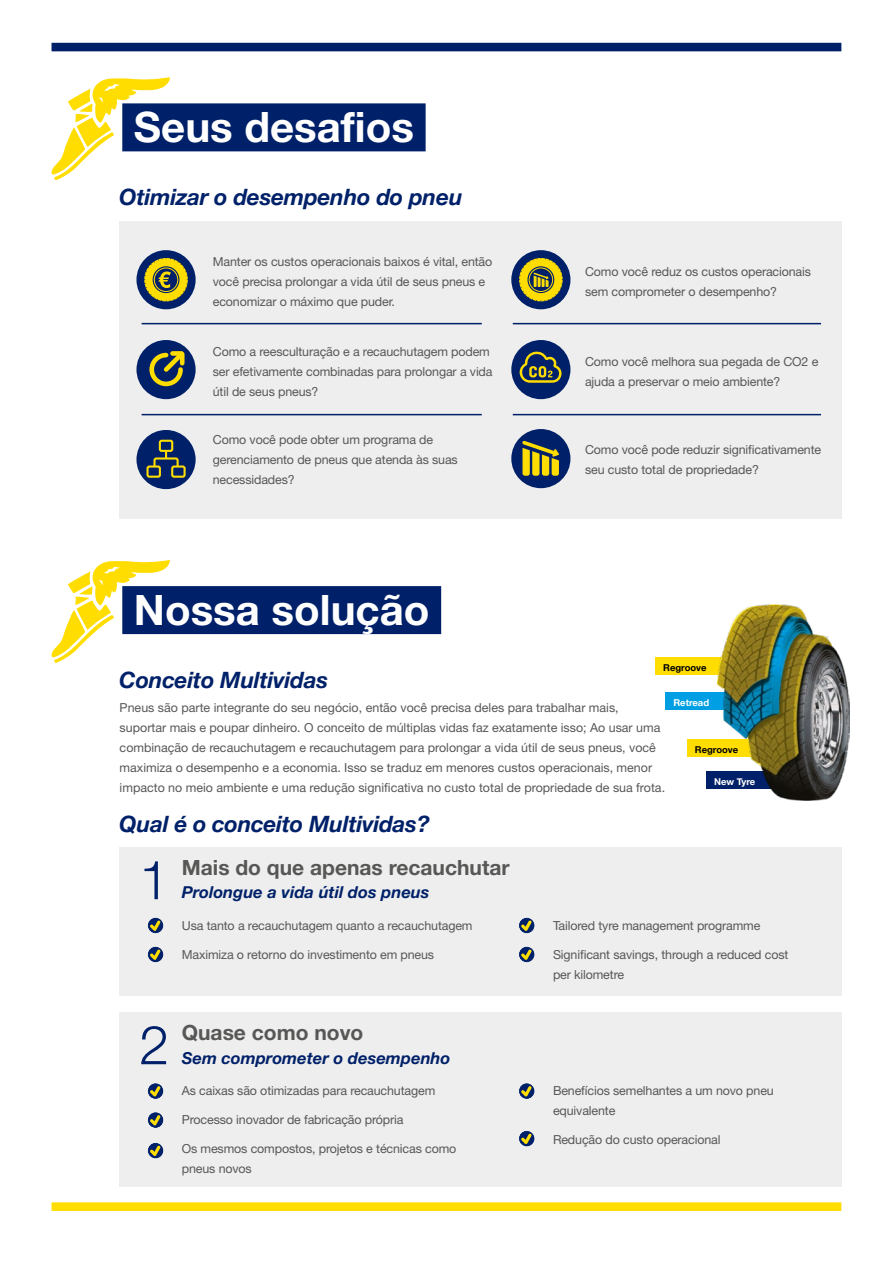
<style>
.page{position:relative;width:893px;height:1263px;background:#fff}
.page>*{position:absolute;margin:0;border:0;box-sizing:border-box;transform-origin:0 0}
.t1{font:300 54px "Helvetica Neue LT Pro";color:#002169}
.t2{font:700 42px "Helvetica Neue LT Pro";color:#fff}
.t3{font:italic 700 22.5px "Helvetica Neue";letter-spacing:-.01em;color:#002169}
.t4{font:700 21px "Helvetica Neue LT Pro";color:#575756}
.t5{font:italic 700 16.5px "Helvetica Neue LT Pro";color:#002169}
.t6{font:12.45px/20px "Helvetica Neue LT Pro";letter-spacing:-.01em;color:#575756}
.t7{font:700 9.45px "Helvetica Neue";color:#000}
.t8{font:700 9.45px "Helvetica Neue";color:#fff}
</style>
<div class="page">
<div style="left:119px;top:847px;width:722px;height:149px;background:#eee"></div>
<div style="left:119px;top:1012px;width:722px;height:174px;background:#eee"></div>
<div style="left:119px;top:221px;width:722px;height:297px;background:#eee"></div>
<div style="left:137px;top:251px;width:58px;height:57px;background:#002169;border-radius:50%"></div>
<div style="left:136px;top:250px;width:60px;height:59px;border:2px solid #002169;border-radius:50%"></div>
<svg style="left:144px;top:258px;width:44px;height:43px"></svg>
<div style="left:512px;top:251px;width:58px;height:57px;background:#002169;border-radius:50%"></div>
<div style="left:511px;top:250px;width:59px;height:59px;border:2px solid #002169;border-radius:50%"></div>
<svg style="left:519px;top:258px;width:44px;height:43px"></svg>
<div style="left:137px;top:341px;width:58px;height:57px;background:#002169;border-radius:50%"></div>
<div style="left:136px;top:340px;width:60px;height:59px;border:2px solid #002169;border-radius:50%"></div>
<svg style="left:147px;top:348px;width:40px;height:39px"></svg>
<div style="left:512px;top:341px;width:58px;height:57px;background:#002169;border-radius:50%"></div>
<div style="left:511px;top:340px;width:59px;height:59px;border:2px solid #002169;border-radius:50%"></div>
<svg style="left:520px;top:351px;width:41px;height:32px"></svg>
<div style="left:137px;top:431px;width:58px;height:57px;background:#002169;border-radius:50%"></div>
<div style="left:136px;top:430px;width:60px;height:59px;border:2px solid #002169;border-radius:50%"></div>
<div style="left:159px;top:440px;width:14px;height:12px;border:2px solid #fd0;border-radius:2px"></div>
<div style="left:146px;top:465px;width:15px;height:13px;border:2px solid #fd0;border-radius:2px"></div>
<div style="left:171px;top:465px;width:15px;height:13px;border:2px solid #fd0;border-radius:2px"></div>
<svg style="left:152px;top:452px;width:28px;height:17px"></svg>
<hr style="left:142px;top:323px;width:340px;height:1px;background:#002169">
<hr style="left:513px;top:323px;width:308px;height:1px;background:#002169">
<hr style="left:142px;top:414px;width:340px;height:1px;background:#002169">
<hr style="left:513px;top:414px;width:308px;height:1px;background:#002169">
<svg style="left:52px;top:77px;width:118px;height:103px"></svg>
<svg style="left:52px;top:560px;width:118px;height:103px"></svg>
<div style="left:122px;top:586px;width:319px;height:48px;background:#002169"></div>
<div style="left:52px;top:1202px;width:789px;height:9px;background:#fd0"></div>
<div style="left:52px;top:43px;width:789px;height:8px;background:#002169"></div>
<div style="left:512px;top:430px;width:58px;height:57px;background:#002169;border-radius:50%"></div>
<div style="left:511px;top:429px;width:59px;height:59px;border:2px solid #002169;border-radius:50%"></div>
<svg style="left:522px;top:441px;width:37px;height:35px"></svg>
<div style="left:655px;top:657px;width:67px;height:18px;background:#fd0"></div>
<div style="left:665px;top:692px;width:68px;height:18px;background:#009fe3"></div>
<div style="left:687px;top:739px;width:67px;height:18px;background:#fd0"></div>
<div style="left:706px;top:771px;width:67px;height:17px;background:#002169"></div>
<img style="left:717px;top:604px;width:132px;height:197px">
<div style="left:148px;top:918px;width:15px;height:15px;border:1px solid #002169;border-radius:50%"></div>
<svg style="left:150px;top:920px;width:10px;height:11px"></svg>
<svg style="left:148px;top:1083px;width:15px;height:15px"></svg>
<div style="left:148px;top:1083px;width:15px;height:16px;border:1px solid #002169;border-radius:50%"></div>
<svg style="left:150px;top:1086px;width:10px;height:10px"></svg>
<div style="left:519px;top:918px;width:15px;height:15px;border:1px solid #002169;border-radius:50%"></div>
<svg style="left:521px;top:920px;width:11px;height:11px"></svg>
<svg style="left:519px;top:1083px;width:15px;height:15px"></svg>
<div style="left:519px;top:1083px;width:15px;height:16px;border:1px solid #002169;border-radius:50%"></div>
<svg style="left:521px;top:1086px;width:11px;height:10px"></svg>
<div style="left:148px;top:947px;width:15px;height:15px;border:1px solid #002169;border-radius:50%"></div>
<svg style="left:150px;top:949px;width:10px;height:11px"></svg>
<svg style="left:148px;top:1112px;width:15px;height:15px"></svg>
<div style="left:148px;top:1112px;width:15px;height:16px;border:1px solid #002169;border-radius:50%"></div>
<svg style="left:150px;top:1115px;width:10px;height:10px"></svg>
<svg style="left:148px;top:1143px;width:15px;height:15px"></svg>
<div style="left:148px;top:1143px;width:15px;height:15px;border:1px solid #002169;border-radius:50%"></div>
<svg style="left:150px;top:1146px;width:10px;height:10px"></svg>
<div style="left:519px;top:947px;width:15px;height:15px;border:1px solid #002169;border-radius:50%"></div>
<svg style="left:521px;top:949px;width:11px;height:11px"></svg>
<div style="left:519px;top:1131px;width:15px;height:15px;border:1px solid #002169;border-radius:50%"></div>
<svg style="left:521px;top:1134px;width:11px;height:10px"></svg>
<div style="left:122px;top:103px;width:304px;height:48px;background:#002169"></div>
<h2 class="t2" style="left:134px;top:102px;width:281px">Seus desafios</h2>
<h3 class="t3" style="left:119px;top:179px;width:345px">Otimizar o desempenho do pneu</h3>
<p class="t6" style="left:213px;top:252px;width:281px">Manter os custos operacionais baixos é vital, então você precisa prolongar a vida útil de seus pneus e economizar o máximo que puder.</p>
<p class="t6" style="left:213px;top:341px;width:281px">Como a reesculturação e a recauchutagem podem ser efetivamente combinadas para prolongar a vida útil de seus pneus?</p>
<p class="t6" style="left:213px;top:429px;width:247px">Como você pode obter um programa de gerenciamento de pneus que atenda às suas necessidades?</p>
<h2 class="t2" style="left:134px;top:584px;width:297px">Nossa solução</h2>
<p class="t6" style="left:585px;top:262px;width:227px">Como você reduz os custos operacionais sem comprometer o desempenho?</p>
<p class="t6" style="left:585px;top:351px;width:235px">Como você melhora sua pegada de CO2 e ajuda a preservar o meio ambiente?</p>
<p class="t6" style="left:585px;top:439px;width:238px">Como você pode reduzir significativamente seu custo total de propriedade?</p>
<p class="t7" style="left:663px;top:660px;width:45px">Regroove</p>
<p class="t8" style="left:673px;top:695px;width:37px">Retread</p>
<p class="t7" style="left:695px;top:742px;width:45px">Regroove</p>
<p class="t8" style="left:714px;top:774px;width:43px">New Tyre</p>
<h3 class="t3" style="left:119px;top:662px;width:210px">Conceito Multividas</h3>
<p class="t6" style="left:120px;top:698px;width:547px">Pneus são parte integrante do seu negócio, então você precisa deles para trabalhar mais, suportar mais e poupar dinheiro. O conceito de múltiplas vidas faz exatamente isso; Ao usar uma combinação de recauchutagem e recauchutagem para prolongar a vida útil de seus pneus, você maximiza o desempenho e a economia. Isso se traduz em menores custos operacionais, menor impacto no meio ambiente e uma redução significativa no custo total de propriedade de sua frota.</p>
<h3 class="t3" style="left:119px;top:806px;width:312px">Qual é o conceito Multividas?</h3>
<h3 class="t4" style="left:182px;top:854px;width:329px">Mais do que apenas recauchutar</h3>
<h3 class="t5" style="left:182px;top:882px;width:249px">Prolongue a vida útil dos pneus</h3>
<h1 class="t1" style="left:139px;top:847px;width:32px">1</h1>
<p class="t6" style="left:182px;top:915px;width:292px">Usa tanto a recauchutagem quanto a recauchutagem</p>
<p class="t6" style="left:182px;top:944px;width:254px">Maximiza o retorno do investimento em pneus</p>
<h1 class="t1" style="left:139px;top:1012px;width:32px">2</h1>
<h3 class="t4" style="left:182px;top:1020px;width:183px">Quase como novo</h3>
<h3 class="t5" style="left:182px;top:1047px;width:270px">Sem comprometer o desempenho</h3>
<p class="t6" style="left:182px;top:1081px;width:255px">As caixas são otimizadas para recauchutagem</p>
<p class="t6" style="left:182px;top:1109px;width:223px">Processo inovador de fabricação própria</p>
<p class="t6" style="left:182px;top:1138px;width:276px">Os mesmos compostos, projetos e técnicas como pneus novos</p>
<p class="t6" style="left:553px;top:915px;width:209px">Tailored tyre management programme</p>
<p class="t6" style="left:553px;top:944px;width:237px">Significant savings, through a reduced cost per kilometre</p>
<p class="t6" style="left:553px;top:1081px;width:222px">Benefícios semelhantes a um novo pneu equivalente</p>
<p class="t6" style="left:553px;top:1129px;width:169px">Redução do custo operacional</p>
</div>
